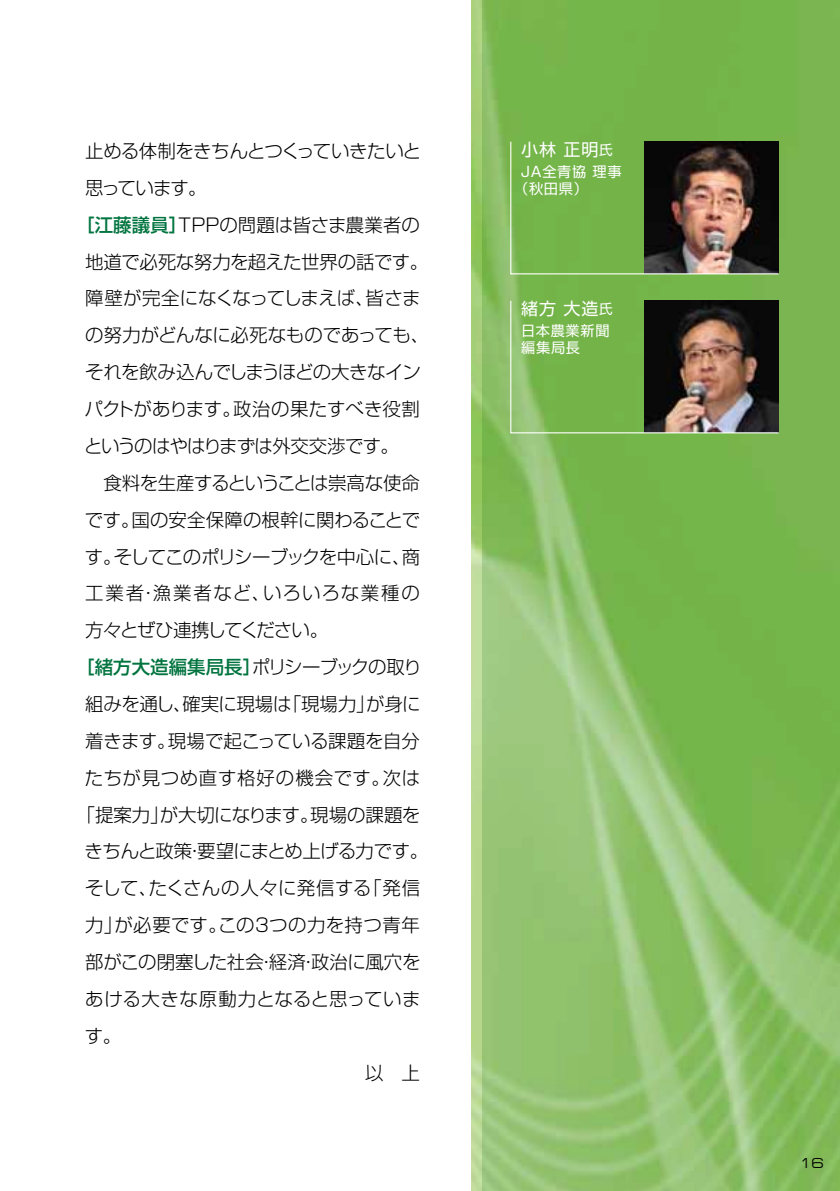
<style>
.page{position:relative;width:840px;height:1191px;background:#fff}
.page>*{position:absolute;margin:0;border:0;box-sizing:border-box;transform-origin:0 0}
.t1{font:300 18.4px "Shin Go Pro";letter-spacing:-.015em;color:#000}
.t2{font:300 18.4px "Shin Go Pro";letter-spacing:.015em;color:#000}
.t3{font:300 18.4px "Shin Go Pro";letter-spacing:-.04em;color:#000}
.t4{font:300 18.4px "Shin Go Pro";letter-spacing:-.055em;color:#000}
.t5{font:500 18.4px "Shin Go Pro";letter-spacing:.005em;color:#00743f}
.t6{font:300 18.4px "Shin Go Pro";letter-spacing:-.035em;color:#000}
.t7{font:300 18.4px "Shin Go Pro";letter-spacing:.095em;color:#000}
.t8{font:300 18.4px "Shin Go Pro";letter-spacing:.035em;color:#000}
.t9{font:300 18.4px "Shin Go Pro";letter-spacing:-.065em;color:#000}
.t10{font:17px "Shin Go Pro";letter-spacing:.05em;color:#fff}
.t11{font:14.2px/17px "Shin Go Pro";letter-spacing:.05em;color:#fff}
.t12{font:14.2px "Minima Expanded S Si Expanded";color:#000}
.s1{font-weight:500;color:#00743f}
.s2{font-weight:300;color:#000}
.s3{font-size:13.6px}
</style>
<div class="page">
<img style="left:471px;top:0;width:11px;height:1191px">
<svg style="left:482px;top:0;width:357px;height:1191px;background:#85bc60"></svg>
<svg style="left:509px;top:141px;width:270px;height:134px;background:#627941"></svg>
<svg style="left:509px;top:300px;width:270px;height:134px;background:#657b45"></svg>
<p class="t3" style="left:85px;top:136px;width:337px">止める体制をきちんとつくっていきたいと</p>
<p class="t1" style="left:85px;top:173px;width:123px">思っています。</p>
<p class="t1" style="left:76px;top:210px;width:345px"><span class="s1">［江藤議員］</span>ＴＰＰの問題は皆さま農業者の</p>
<p class="t1" style="left:85px;top:246px;width:344px">地道で必死な努力を超えた世界の話です。</p>
<p class="t1" style="left:85px;top:283px;width:337px">障壁が完全になくなってしまえば、皆さま</p>
<p class="t1" style="left:85px;top:320px;width:345px">の努力がどんなに必死なものであっても、</p>
<p class="t1" style="left:85px;top:357px;width:337px">それを飲み込んでしまうほどの大きなイン</p>
<p class="t1" style="left:85px;top:394px;width:336px">パクトがあります。政治の果たすべき役割</p>
<p class="t3" style="left:84px;top:431px;width:316px">というのはやはりまずは外交交渉です。</p>
<p class="t1" style="left:85px;top:468px;width:336px">　食料を生産するということは崇高な使命</p>
<p class="t1" style="left:85px;top:504px;width:337px">です。国の安全保障の根幹に関わることで</p>
<p class="t4" style="left:85px;top:541px;width:336px">す。そしてこのポリシーブックを中心に、商</p>
<p class="t7" style="left:85px;top:578px;width:336px">工業者・漁業者など、いろいろな業種の</p>
<p class="t9" style="left:85px;top:615px;width:244px">方々とぜひ連携してください。</p>
<p class="t5" style="left:76px;top:652px;width:347px">［緒方大造編集局長］<span class="s2">ポリシーブックの取り</span></p>
<p class="t1" style="left:85px;top:689px;width:337px">組みを通し、確実に現場は「現場力」が身に</p>
<p class="t1" style="left:85px;top:725px;width:336px">着きます。現場で起こっている課題を自分</p>
<p class="t8" style="left:85px;top:762px;width:337px">たちが見つめ直す格好の機会です。次は</p>
<p class="t1" style="left:77px;top:799px;width:345px">「提案力」が大切になります。現場の課題を</p>
<p class="t6" style="left:85px;top:836px;width:345px">きちんと政策・要望にまとめ上げる力です。</p>
<p class="t2" style="left:85px;top:873px;width:336px">そして、たくさんの人々に発信する「発信</p>
<p class="t2" style="left:85px;top:910px;width:336px">力」が必要です。この３つの力を持つ青年</p>
<p class="t1" style="left:85px;top:947px;width:336px">部がこの閉塞した社会・経済・政治に風穴を</p>
<p class="t2" style="left:85px;top:983px;width:336px">あける大きな原動力となると思っていま</p>
<p class="t1" style="left:85px;top:1020px;width:38px">す。</p>
<p class="t1" style="left:365px;top:1057px;width:56px">以　上</p>
<p class="t10" style="left:521px;top:136px;width:93px">小林 正明<span class="s3">氏</span></p>
<p class="t11" style="left:514px;top:161px;width:109px;text-indent:4px">ＪＡ全青協 理事（秋田県）</p>
<p class="t10" style="left:521px;top:295px;width:93px">緒方 大造<span class="s3">氏</span></p>
<p class="t11" style="left:521px;top:320px;width:90px">日本農業新聞編集局長</p>
<p class="t12" style="left:799px;top:1155px;width:26px">16</p>
</div>
